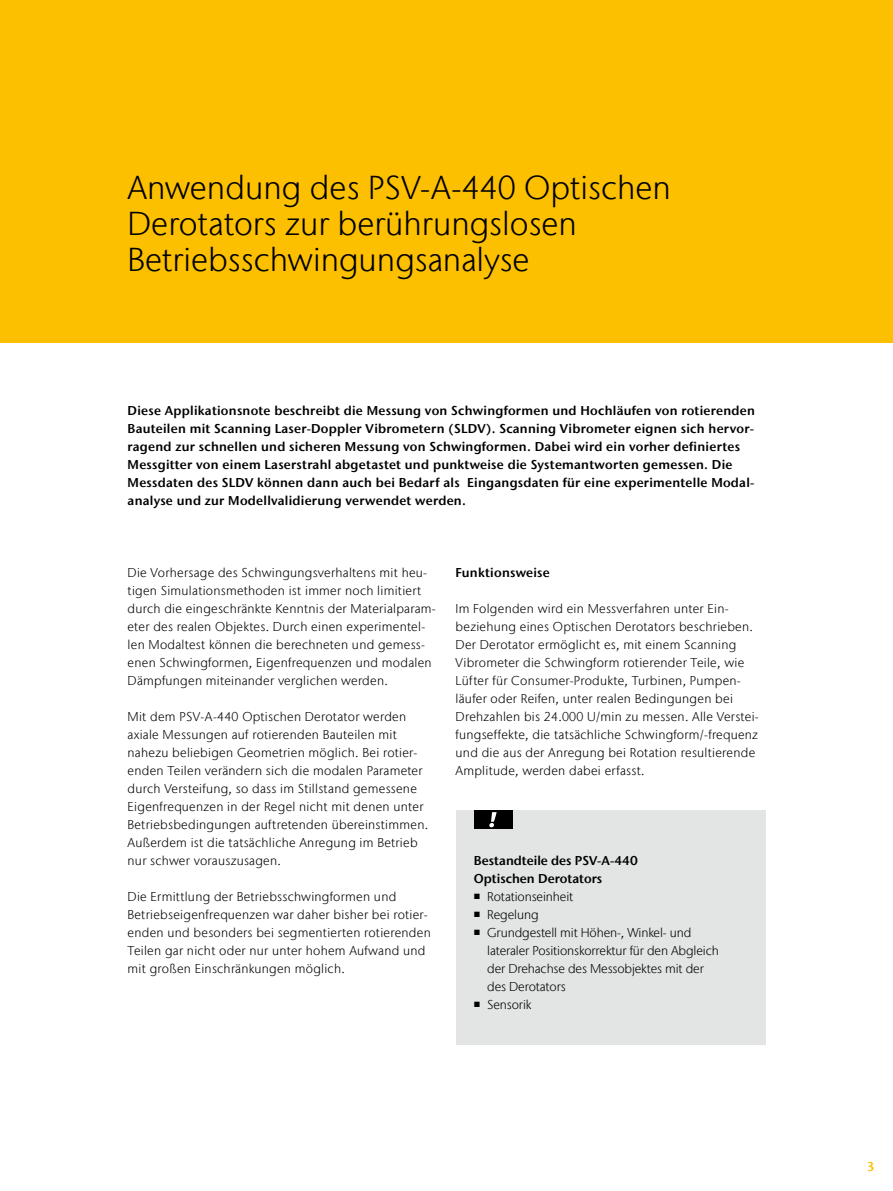
<style>
.page{position:relative;width:893px;height:1191px;background:#fff}
.page>*{position:absolute;margin:0;border:0;box-sizing:border-box;transform-origin:0 0}
.t1{font:300 33px/36px "Stone Sans IIITC Com";color:#000}
.t2{font:300 12.75px/18px "Stone Sans IIITC Com";letter-spacing:.02em;color:#000}
.t3{font:600 12.75px/18px "Stone Sans IIITC Com";letter-spacing:.02em;color:#000}
.t4{font:300 12.75px/18px "Stone Sans IIITC Com";letter-spacing:-.01em;color:#000}
.t5{font:600 12.75px/18px "Stone Sans IIITC Com";color:#000}
.t6{font:600 12.75px "Stone Sans IIITC Com";color:#fcc000}
.s1{font-family:"Segoe UI";font-weight:400;font-size:7.5px}
</style>
<div class="page">
<div style="left:0;top:0;width:893px;height:342px;background:#fcc000"></div>
<div style="left:456px;top:810px;width:309px;height:234px;background:#e3e4e4"></div>
<div style="left:474px;top:810px;width:38px;height:18px;background:#000"></div>
<svg style="left:489px;top:812px;width:8px;height:15px"></svg>
<h1 class="t1" style="left:128px;top:169px;width:545px">Anwendung des PSV-A-440 Optischen<br>Derotators zur berührungslosen<br>Betriebsschwingungsanalyse</h1>
<p class="t3" style="left:128px;top:401px;width:629px">Diese Applikationsnote beschreibt die Messung von Schwingformen und Hochläufen von rotierenden Bauteilen mit Scanning Laser-Doppler Vibrometern (SLDV). Scanning Vibrometer eignen sich hervor&shy;ragend zur schnellen und sicheren Messung von Schwingformen. Dabei wird ein vorher definiertes Messgitter von einem Laserstrahl abgetastet und punktweise die Systemantworten gemessen. Die Messdaten des SLDV können dann auch bei Bedarf als Eingangsdaten für eine experimentelle Modal&shy;analyse und zur Modellvalidierung verwendet werden.</p>
<p class="t2" style="left:128px;top:563px;width:310px">Die Vorhersage des Schwingungsverhaltens mit heu&shy;tigen Simulationsmethoden ist immer noch limitiert durch die eingeschränkte Kenntnis der Materialparam&shy;eter des realen Objektes. Durch einen experimentel&shy;len Modaltest können die berechneten und gemess&shy;enen Schwingformen, Eigenfrequenzen und modalen Dämpfungen miteinander verglichen werden.</p>
<p class="t2" style="left:128px;top:707px;width:302px">Mit dem PSV-A-440 Optischen Derotator werden axiale Messungen auf rotierenden Bauteilen mit nahezu beliebigen Geometrien möglich. Bei rotier&shy;enden Teilen verändern sich die modalen Parameter durch Versteifung, so dass im Stillstand gemessene Eigenfrequenzen in der Regel nicht mit denen unter Betriebsbedingungen auftretenden übereinstimmen.<br>Außerdem ist die tatsächliche Anregung im Betrieb nur schwer vorauszusagen.</p>
<p class="t2" style="left:128px;top:887px;width:305px">Die Ermittlung der Betriebsschwingformen und Betriebseigenfrequenzen war daher bisher bei rotier&shy;enden und besonders bei segmentierten rotierenden Teilen gar nicht oder nur unter hohem Aufwand und mit großen Einschränkungen möglich.</p>
<p class="t3" style="left:456px;top:563px;width:96px">Funktionsweise</p>
<p class="t2" style="left:456px;top:599px;width:305px">Im Folgenden wird ein Messverfahren unter Ein&shy;beziehung eines Optischen Derotators beschrieben.<br>Der Derotator ermöglicht es, mit einem Scanning Vibrometer die Schwingform rotierender Teile, wie Lüfter für Consumer-Produkte, Turbinen, Pumpen&shy;läufer oder Reifen, unter realen Bedingungen bei Drehzahlen bis 24.000 U/min zu messen. Alle Verstei&shy;fungseffekte, die tatsächliche Schwingform/-frequenz und die aus der Anregung bei Rotation resultierende Amplitude, werden dabei erfasst.</p>
<p class="t5" style="left:474px;top:851px;width:165px">Bestandteile des PSV-A-440<br>Optischen Derotators</p>
<p class="t4" style="left:474px;top:887px;width:101px"><span class="s1">■</span> Rotationseinheit</p>
<p class="t4" style="left:474px;top:905px;width:66px"><span class="s1">■</span> Regelung</p>
<p class="t4" style="left:487px;top:923px;width:233px;text-indent:-13px"><span class="s1">■</span> Grundgestell mit Höhen-, Winkel- und lateraler Positionskorrektur für den Abgleich der Drehachse des Messobjektes mit der des Derotators</p>
<p class="t4" style="left:474px;top:995px;width:59px"><span class="s1">■</span> Sensorik</p>
<p class="t6" style="left:867px;top:1158px;width:9px">3</p>
</div>
